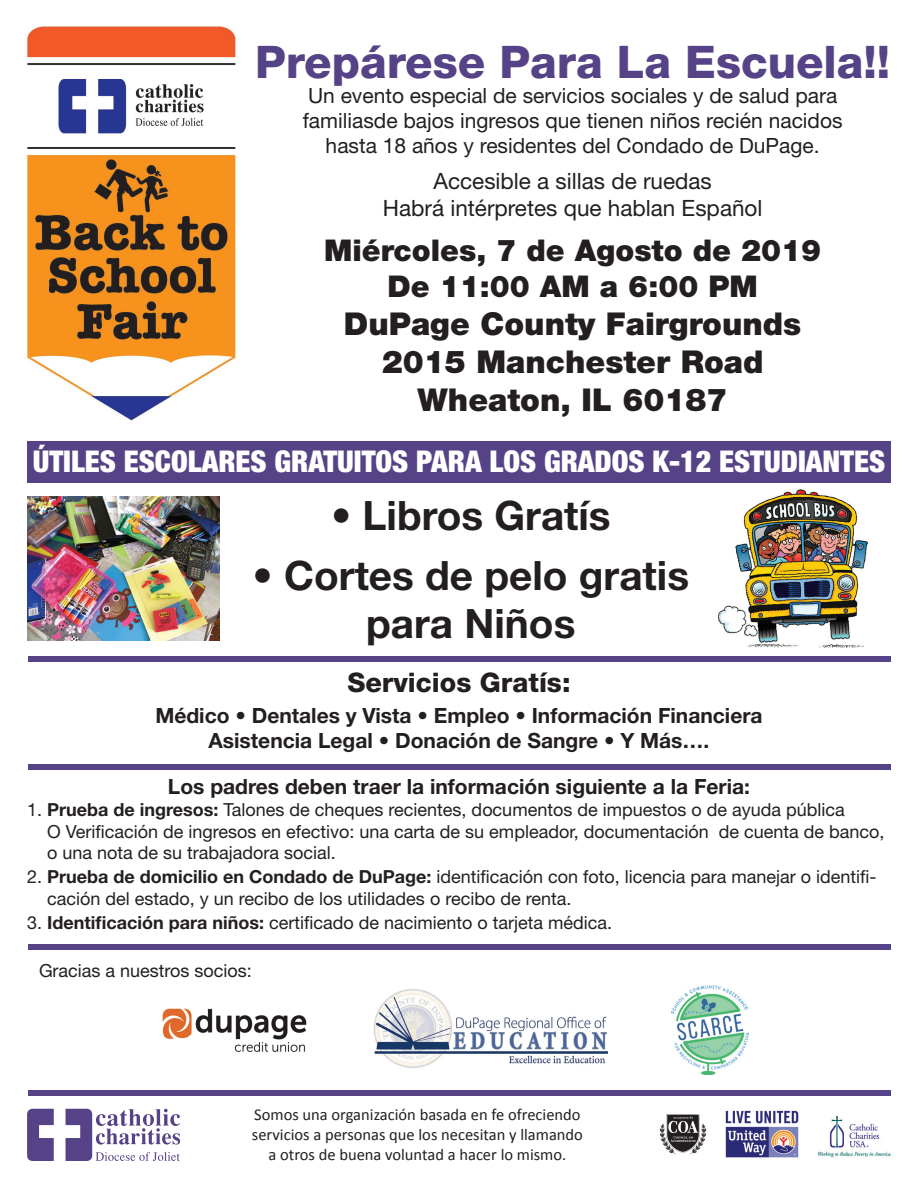
<style>
.page{position:relative;width:918px;height:1188px;background:#fff}
.page>*{position:absolute;margin:0;border:0;box-sizing:border-box;transform-origin:0 0}
.t1{font:800 45px "Helvetica Neue";color:#564286}
.t2{font:700 40.5px/48.6px "Helvetica Neue";color:#231f20;text-align:center}
.t3{font:900 31.5px/37.8px "Helvetica Neue";color:#231f20;text-align:center}
.t4{font:900 condensed 30px "Helvetica Neue";color:#fff}
.t5{font:900 30px/36px "Helvetica Neue";color:#231f20;text-align:center}
.t6{font:800 27px "Helvetica Neue";color:#231f20}
.t7{font:22.5px/27px "Helvetica Neue";color:#231f20;text-align:center}
.t8{font:700 21px/25.2px "Helvetica Neue";color:#231f20;text-align:center}
.t9{font:21px/25.2px "Helvetica Neue";color:#231f20;text-align:center}
.t10{font:18px/21.6px "Helvetica Neue";color:#231f20}
.t11{font:16.5px/19.8px "Calibri";color:#231f20;text-align:center}
.s1{font-weight:700}
</style>
<div class="page">
<img style="left:718px;top:490px;width:150px;height:157px">
<img style="left:27px;top:26px;width:209px;height:395px">
<img style="left:27px;top:496px;width:193px;height:145px">
<div style="left:27px;top:441px;width:864px;height:42px;background:#564286"></div>
<div style="left:29px;top:656px;width:862px;height:6px;background:#564286"></div>
<div style="left:29px;top:764px;width:862px;height:6px;background:#564286"></div>
<div style="left:29px;top:944px;width:862px;height:6px;background:#564286"></div>
<div style="left:29px;top:1090px;width:862px;height:6px;background:#564286"></div>
<img style="left:818px;top:1116px;width:74px;height:42px">
<img style="left:659px;top:1114px;width:48px;height:41px">
<img style="left:725px;top:1110px;width:74px;height:48px">
<svg style="left:27px;top:1109px;width:27px;height:52px"></svg>
<svg style="left:66px;top:1109px;width:114px;height:52px"></svg>
<img style="left:671px;top:986px;width:77px;height:89px">
<img style="left:162px;top:1008px;width:145px;height:44px">
<img style="left:374px;top:989px;width:234px;height:79px">
<h1 class="t1" style="left:255px;top:35px;width:637px">Prepárese Para La Escuela!!</h1>
<p class="t9" style="left:303px;top:82px;width:541px">Un evento especial de servicios sociales y de salud para familiasde bajos ingresos que tienen niños recién nacidos hasta 18 años y residentes del Condado de DuPage.</p>
<p class="t7" style="left:383px;top:167px;width:381px">Accesible a sillas de ruedas<br>Habrá intérpretes que hablan Español</p>
<h3 class="t5" style="left:324px;top:232px;width:499px">Miércoles, 7 de Agosto de 2019<br>De 11:00 AM a 6:00 PM</h3>
<h3 class="t3" style="left:344px;top:305px;width:459px">DuPage County Fairgrounds<br>2015 Manchester Road<br>Wheaton, IL 60187</h3>
<h3 class="t4" style="left:33px;top:443px;width:854px">ÚTILES ESCOLARES GRATUITOS PARA LOS GRADOS K-12 ESTUDIANTES</h3>
<h2 class="t2" style="left:331px;top:490px;width:281px">• Libros Gratís</h2>
<h2 class="t2" style="left:253px;top:550px;width:438px">• Cortes de pelo gratis para Niños</h2>
<h3 class="t6" style="left:347px;top:666px;width:225px">Servicios Gratís:</h3>
<p class="t8" style="left:155px;top:703px;width:609px">Médico • Dentales y Vista • Empleo • Información Financiera<br>Asistencia Legal • Donación de Sangre • Y Más….</p>
<p class="t8" style="left:168px;top:774px;width:584px">Los padres deben traer la información siguiente a la Feria:</p>
<p class="t10" style="left:47px;top:798px;width:839px;text-indent:-20px">1. <span class="s1">Prueba de ingresos:</span> Talones de cheques recientes, documentos de impuestos o de ayuda pública<br>O Verificación de ingresos en efectivo: una carta de su empleador, documentación de cuenta de banco, o una nota de su trabajadora social.</p>
<p class="t10" style="left:47px;top:866px;width:831px;text-indent:-20px">2. <span class="s1">Prueba de domicilio en Condado de DuPage:</span> identificación con foto, licencia para manejar o identifi&shy;cación del estado, y un recibo de los utilidades o recibo de renta.</p>
<p class="t10" style="left:27px;top:911px;width:587px">3. <span class="s1">Identificación para niños:</span> certificado de nacimiento o tarjeta médica.</p>
<p class="t10" style="left:39px;top:960px;width:214px">Gracias a nuestros socios:</p>
<p class="t11" style="left:252px;top:1104px;width:332px">Somos una organización basada en fe ofreciendo servicios a personas que los necesitan y llamando a otros de buena voluntad a hacer lo mismo.</p>
</div>
